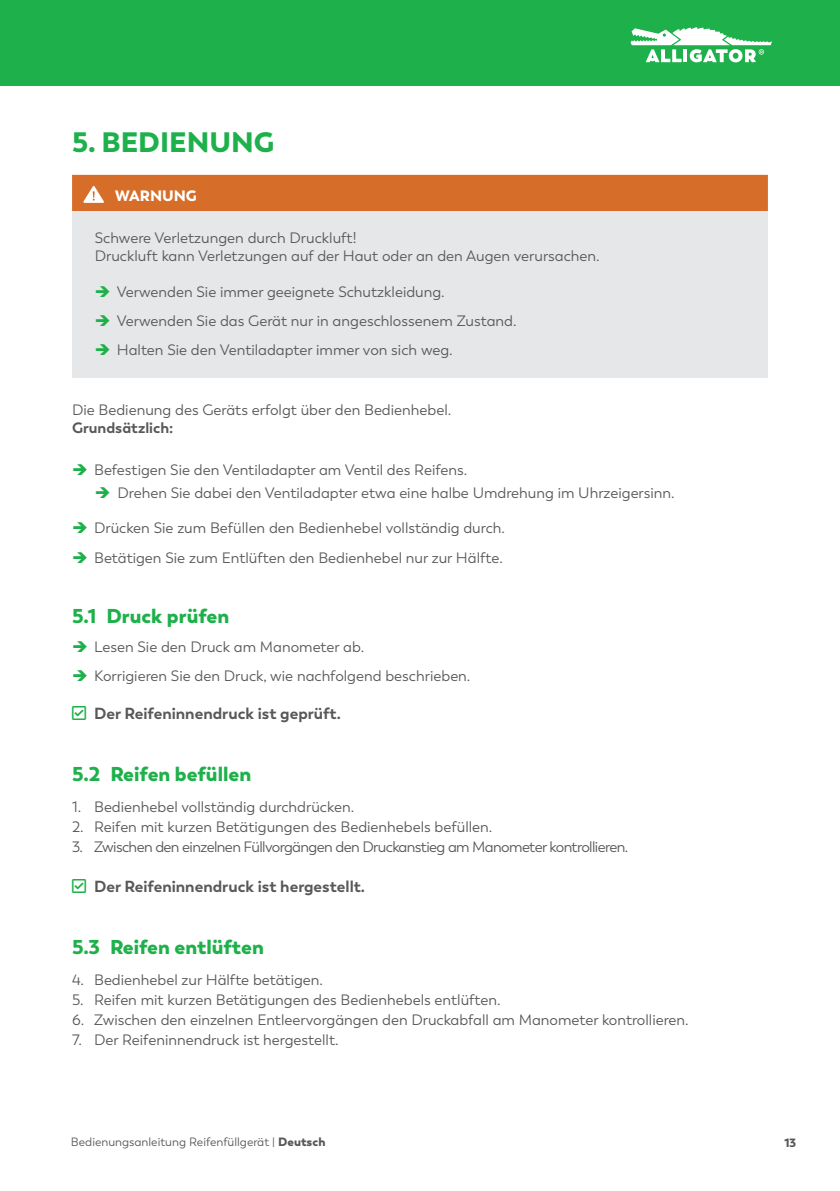
<style>
.page{position:relative;width:840px;height:1191px;background:#fff}
.page>*{position:absolute;margin:0;border:0;box-sizing:border-box;transform-origin:0 0}
.t1{font:900 28px "Trenda";color:#1eb14b}
.t2{font:900 20px "Trenda";color:#1eb14b}
.t3{font:700 16px "Trenda";color:#57585a}
.Copy{font:15px "Trenda";color:#57585a}
.Copy-2{font:15px "Trenda";letter-spacing:-.04em;color:#57585a}
.Copy-3{font:700 15px "Trenda";color:#57585a}
.List_Titel{font:900 15px "Trenda";color:#fff}
.t4{font:12px "Trenda";color:#57585a}
.t5{font:900 12px "Trenda";color:#57585a}
.s1{color:#1eb14b}
.s2{font-weight:900}
</style>
<div class="page">
<div style="left:0;top:0;width:839px;height:85px;background:#1eb14b"></div>
<svg style="left:630px;top:27px;width:141px;height:35px"></svg>
<div style="left:72px;top:212px;width:695px;height:166px;background:#e6e7e9"></div>
<div style="left:72px;top:175px;width:695px;height:37px;background:#d66e2a"></div>
<h2 class="t1" style="left:72px;top:124px;width:204px">5. BEDIENUNG</h2>
<p class="List_Titel" style="left:115px;top:186px;width:83px">WARNUNG</p>
<p class="Copy" style="left:95px;top:229px;width:263px">Schwere Verletzungen durch Druckluft!</p>
<p class="Copy" style="left:95px;top:247px;width:506px">Druckluft kann Verletzungen auf der Haut oder an den Augen verursachen.</p>
<p class="Copy" style="left:117px;top:283px;width:329px">Verwenden Sie immer geeignete Schutzkleidung.</p>
<p class="Copy" style="left:117px;top:312px;width:401px">Verwenden Sie das Gerät nur in angeschlossenem Zustand.</p>
<p class="Copy" style="left:117px;top:341px;width:337px">Halten Sie den Ventiladapter immer von sich weg.</p>
<p class="Copy" style="left:72px;top:401px;width:380px">Die Bedienung des Geräts erfolgt über den Bedienhebel.</p>
<p class="Copy-3" style="left:72px;top:418px;width:103px">Grundsätzlich:</p>
<p class="Copy" style="left:94px;top:461px;width:374px">Befestigen Sie den Ventiladapter am Ventil des Reifens.</p>
<p class="Copy" style="left:117px;top:484px;width:558px">Drehen Sie dabei den Ventiladapter etwa eine halbe Umdrehung im Uhrzeigersinn.</p>
<p class="Copy" style="left:94px;top:519px;width:412px">Drücken Sie zum Befüllen den Bedienhebel vollständig durch.</p>
<p class="Copy" style="left:94px;top:549px;width:410px">Betätigen Sie zum Entlüften den Bedienhebel nur zur Hälfte.</p>
<h3 class="t2" style="left:72px;top:603px;width:159px">5.1 Druck prüfen</h3>
<p class="Copy" style="left:94px;top:638px;width:271px">Lesen Sie den Druck am Manometer ab.</p>
<p class="Copy" style="left:94px;top:667px;width:377px">Korrigieren Sie den Druck, wie nachfolgend beschrieben.</p>
<p class="t3" style="left:72px;top:703px;width:270px"><span class="s1">■</span> Der Reifeninnendruck ist geprüft.</p>
<h3 class="t2" style="left:72px;top:761px;width:180px">5.2 Reifen befüllen</h3>
<p class="Copy" style="left:72px;top:798px;width:283px">1. Bedienhebel vollständig durchdrücken.</p>
<p class="Copy" style="left:72px;top:818px;width:421px">2. Reifen mit kurzen Betätigungen des Bedienhebels befüllen.</p>
<p class="Copy-2" style="left:72px;top:838px;width:557px">3. Zwischen den einzelnen Füllvorgängen den Druckanstieg am Manometer kontrollieren.</p>
<p class="t3" style="left:72px;top:876px;width:294px"><span class="s1">■</span> Der Reifeninnendruck ist hergestellt.</p>
<h3 class="t2" style="left:72px;top:934px;width:193px">5.3 Reifen entlüften</h3>
<p class="Copy" style="left:72px;top:971px;width:252px">4. Bedienhebel zur Hälfte betätigen.</p>
<p class="Copy" style="left:72px;top:991px;width:430px">5. Reifen mit kurzen Betätigungen des Bedienhebels entlüften.</p>
<p class="Copy" style="left:72px;top:1011px;width:617px">6. Zwischen den einzelnen Entleervorgängen den Druckabfall am Manometer kontrollieren.</p>
<p class="Copy" style="left:72px;top:1031px;width:268px">7. Der Reifeninnendruck ist hergestellt.</p>
<p class="t4" style="left:71px;top:1134px;width:256px">Bedienungsanleitung Reifenfüllgerät | <span class="s2">Deutsch</span></p>
<p class="t5" style="left:784px;top:1134px;width:13px">13</p>
</div>
